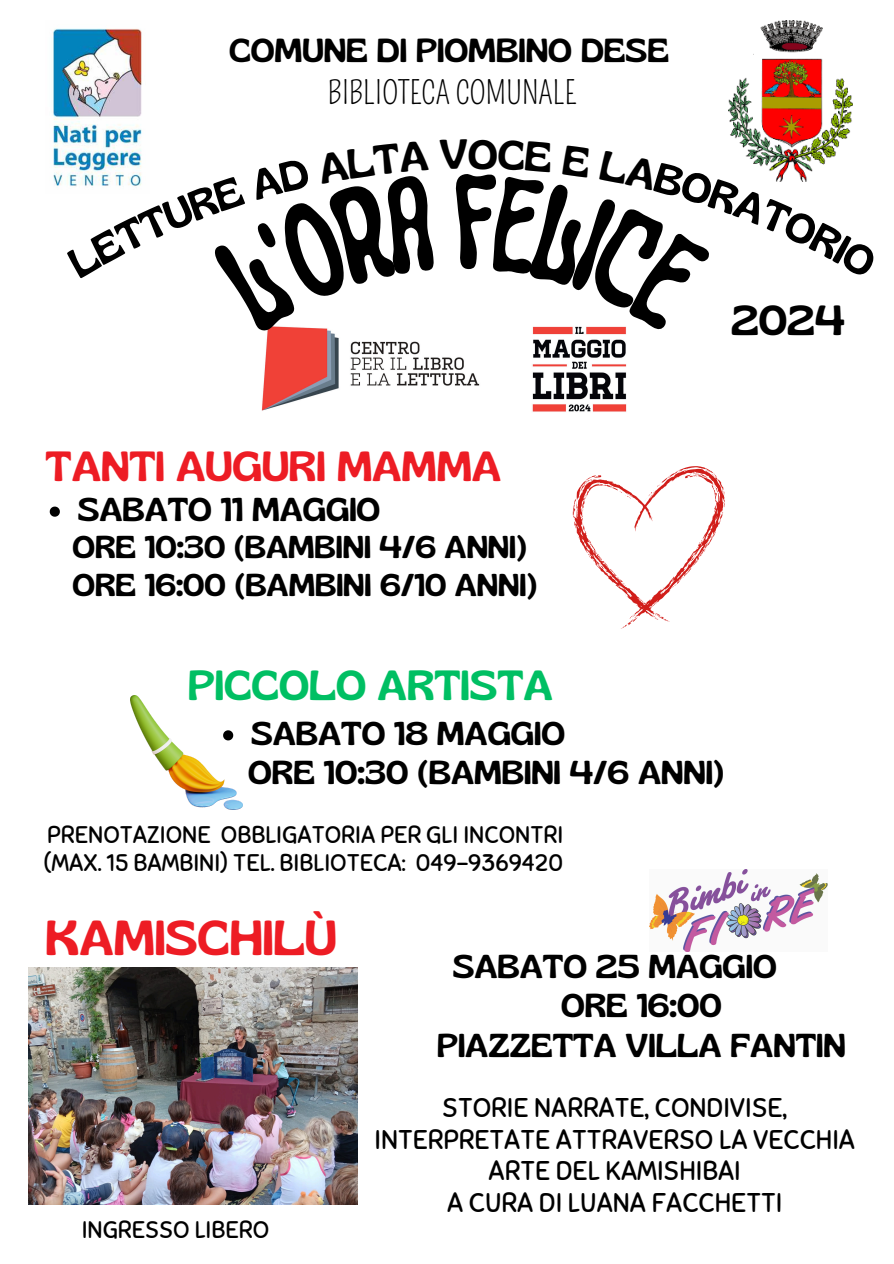
<style>
.page{position:relative;width:894px;height:1264px;background:#fff}
.page>*{position:absolute;margin:0;border:0;box-sizing:border-box;transform-origin:0 0}
.t1{font:49.05px "Gliker";color:#ed1c24}
.t2{font:42px "Gliker";color:#ed1c24}
.t3{font:42px "Gliker";color:#00bf63}
.t4{font:42px "Gliker";color:#000}
.t5{font:33.3px "Gliker";color:#000}
.t6{font:33px/39.3px "Gliker";color:#000}
.t7{font:31.5px/37.2px "Gliker";color:#000}
.t8{font:31.5px "Pompiere";color:#000}
.t9{font:27px/31.5px "Sniglet";color:#000;text-align:center}
.t10{font:24px/28.2px "Sniglet";color:#000}
</style>
<div class="page">
<img style="left:53px;top:28px;width:89px;height:158px">
<img style="left:728px;top:21px;width:124px;height:118px">
<img style="left:649px;top:869px;width:177px;height:82px">
<img style="left:261px;top:334px;width:366px;height:78px">
<img style="left:131px;top:695px;width:111px;height:114px">
<svg style="left:572px;top:466px;width:152px;height:163px"></svg>
<img style="left:29px;top:967px;width:328px;height:236px">
<svg style="left:50px;top:506px;width:10px;height:10px"></svg>
<svg style="left:223px;top:730px;width:10px;height:10px"></svg>
<svg style="left:66px;top:139px;width:774px;height:195px"></svg>
<p class="t5" style="left:229px;top:29px;width:441px">COMUNE DI PIOMBINO DESE</p>
<p class="t8" style="left:327px;top:75px;width:250px">BIBLIOTECA COMUNALE</p>
<p class="t4" style="left:731px;top:294px;width:115px">2024</p>
<h3 class="t2" style="left:46px;top:440px;width:457px">TANTI AUGURI MAMMA</h3>
<h3 class="t6" style="left:78px;top:489px;width:304px">SABATO 11 MAGGIO</h3>
<p class="t7" style="left:72px;top:528px;width:466px">ORE 10:30 (BAMBINI 4/6 ANNI)<br>ORE 16:00 (BAMBINI 6/10 ANNI)</p>
<p class="t3" style="left:188px;top:659px;width:366px">PICCOLO ARTISTA</p>
<p class="t6" style="left:248px;top:713px;width:477px">SABATO 18 MAGGIO<br>ORE 10:30 (BAMBINI 4/6 ANNI)</p>
<p class="t10" style="left:44px;top:820px;width:521px">PRENOTAZIONE OBBLIGATORIA PER GLI INCONTRI (MAX. 15 BAMBINI) TEL. BIBLIOTECA: 049-9369420</p>
<h1 class="t1" style="left:46px;top:907px;width:292px">KAMISCHILÙ</h1>
<p class="t10" style="left:82px;top:1215px;width:189px">INGRESSO LIBERO</p>
<p class="t6" style="left:452px;top:946px;width:325px">SABATO 25 MAGGIO</p>
<p class="t6" style="left:561px;top:985px;width:162px">ORE 16:00</p>
<p class="t6" style="left:437px;top:1024px;width:410px">PIAZZETTA VILLA FANTIN</p>
<p class="t9" style="left:374px;top:1092px;width:482px">STORIE NARRATE, CONDIVISE,<br>INTERPRETATE ATTRAVERSO LA VECCHIA<br>ARTE DEL KAMISHIBAI<br>A CURA DI LUANA FACCHETTI</p>
</div>
